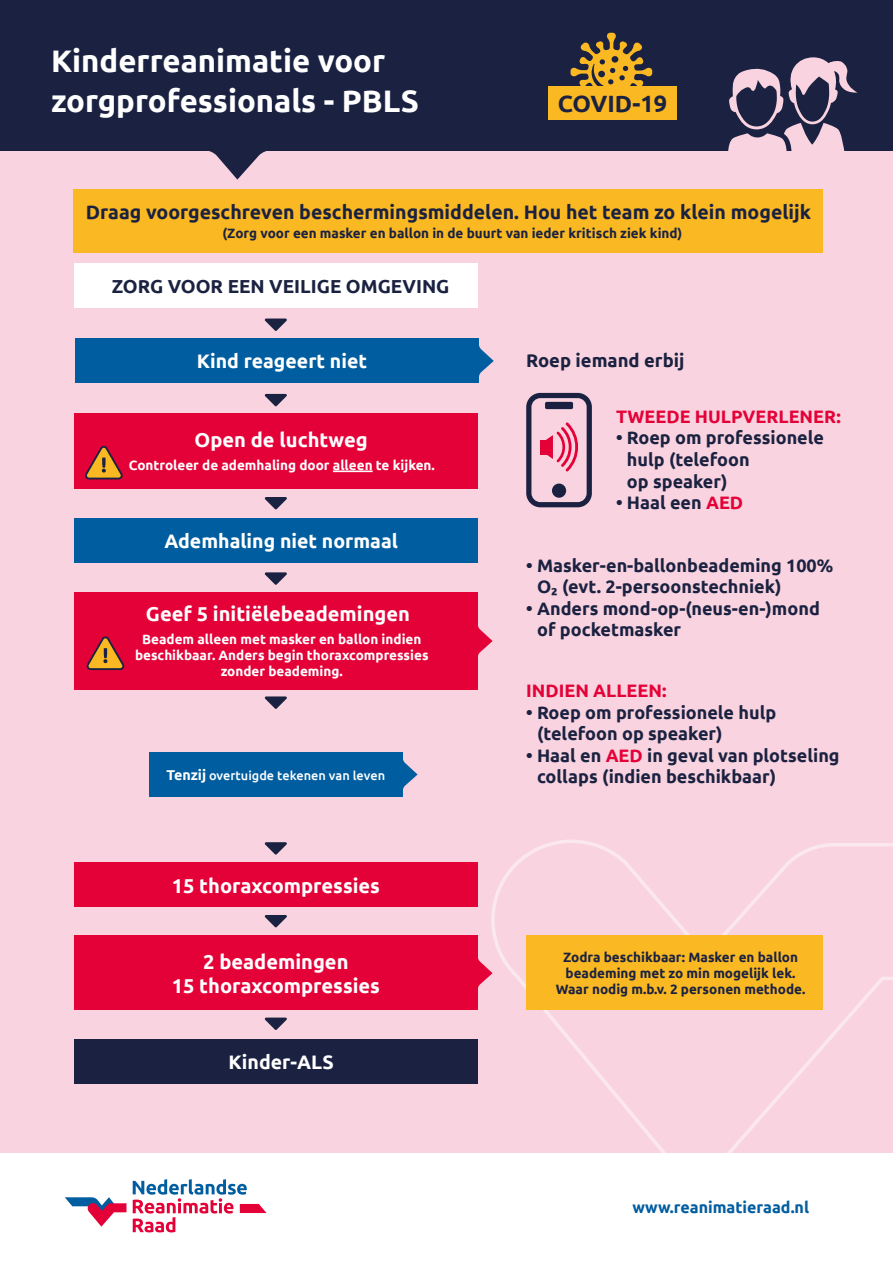
<style>
.page{position:relative;width:893px;height:1263px;background:#fff}
.page>*{position:absolute;margin:0;border:0;box-sizing:border-box;transform-origin:0 0}
.t1{font:700 31.12px/39.4px "Ubuntu";color:#fff}
.t2{font:700 23.55px "Ubuntu";color:#1b2241}
.t3{font:700 20.02px "Ubuntu";color:#fff}
.t4{font:700 19.5px "Ubuntu";color:#1b2241}
.t5{font:700 19.5px "Ubuntu";color:#fff}
.t6{font:700 18.83px "Ubuntu";color:#1b2241}
.t7{font:700 18.45px "Ubuntu";color:#1b2241}
.t8{font:700 18px/21.6px "Ubuntu";color:#1b2241}
.t9{font:700 18px "Ubuntu";color:#e40138}
.t10{font:700 16.05px "Ubuntu";color:#005d9f}
.t11{font:700 13.5px/16.2px "Ubuntu";color:#1b2241;text-align:center}
.t12{font:700 13.5px/16.2px "Ubuntu";color:#fff;text-align:center}
.t13{font:500 12.75px "Ubuntu";color:#fff}
.s1{font-weight:700;font-size:14.25px}
.s2{color:#e40138}
</style>
<div class="page">
<div style="left:0;top:150px;width:893px;height:1003px;background:#f9d3df"></div>
<svg style="left:491px;top:840px;width:402px;height:313px"></svg>
<div style="left:0;top:0;width:893px;height:150px;background:#1b2241"></div>
<svg style="left:727px;top:57px;width:130px;height:94px"></svg>
<svg style="left:194px;top:150px;width:86px;height:30px"></svg>
<svg style="left:65px;top:1197px;width:61px;height:30px"></svg>
<svg style="left:133px;top:1179px;width:133px;height:53px"></svg>
<div style="left:74px;top:264px;width:404px;height:44px;background:#fff"></div>
<svg style="left:526px;top:393px;width:66px;height:114px"></svg>
<div style="left:74px;top:1039px;width:404px;height:44px;background:#1b2241"></div>
<div style="left:74px;top:518px;width:404px;height:45px;background:#005d9f"></div>
<svg style="left:402px;top:756px;width:16px;height:36px"></svg>
<div style="left:149px;top:752px;width:253px;height:45px;background:#005d9f"></div>
<svg style="left:478px;top:626px;width:15px;height:30px"></svg>
<div style="left:74px;top:592px;width:404px;height:98px;background:#e40138"></div>
<svg style="left:265px;top:318px;width:22px;height:13px"></svg>
<svg style="left:265px;top:497px;width:22px;height:12px"></svg>
<svg style="left:265px;top:572px;width:22px;height:13px"></svg>
<svg style="left:265px;top:842px;width:22px;height:12px"></svg>
<svg style="left:265px;top:696px;width:22px;height:13px"></svg>
<svg style="left:265px;top:1017px;width:22px;height:13px"></svg>
<svg style="left:265px;top:915px;width:22px;height:12px"></svg>
<svg style="left:265px;top:394px;width:22px;height:12px"></svg>
<svg style="left:479px;top:345px;width:15px;height:31px"></svg>
<div style="left:75px;top:338px;width:404px;height:45px;background:#005d9f"></div>
<div style="left:74px;top:189px;width:749px;height:64px;background:#fab822"></div>
<svg style="left:478px;top:951px;width:15px;height:44px"></svg>
<div style="left:74px;top:936px;width:404px;height:74px;background:#e40138"></div>
<div style="left:526px;top:936px;width:297px;height:74px;background:#fab822"></div>
<div style="left:74px;top:413px;width:404px;height:75px;background:#e40138"></div>
<hr style="left:333px;top:470px;width:40px;height:2px;background:#fff">
<svg style="left:85px;top:445px;width:38px;height:35px"></svg>
<div style="left:74px;top:862px;width:404px;height:45px;background:#e40138"></div>
<svg style="left:86px;top:636px;width:39px;height:35px"></svg>
<svg style="left:570px;top:33px;width:82px;height:53px"></svg>
<div style="left:548px;top:86px;width:129px;height:34px;background:#fab822"></div>
<p class="t1" style="left:51px;top:41px;width:369px">Kinderreanimatie voor zorgprofessionals - PBLS</p>
<p class="t2" style="left:558px;top:89px;width:111px">COVID-19</p>
<p class="t4" style="left:86px;top:200px;width:727px">Draag voorgeschreven beschermingsmiddelen. Hou het team zo klein mogelijk</p>
<p class="t11" style="left:222px;top:225px;width:461px">(Zorg voor een masker en ballon in de buurt van ieder kritisch ziek kind)</p>
<p class="t6" style="left:112px;top:275px;width:339px">ZORG VOOR EEN VEILIGE OMGEVING</p>
<p class="t5" style="left:197px;top:349px;width:172px">Kind reageert niet</p>
<p class="t3" style="left:195px;top:428px;width:175px">Open de luchtweg</p>
<p class="t12" style="left:129px;top:457px;width:308px">Controleer de ademhaling door alleen te kijken.</p>
<p class="t5" style="left:164px;top:530px;width:235px">Ademhaling niet normaal</p>
<p class="t3" style="left:146px;top:602px;width:265px">Geef 5 initiëlebeademingen</p>
<p class="t12" style="left:142px;top:631px;width:281px">Beadem alleen met masker en ballon indien</p>
<p class="t12" style="left:135px;top:647px;width:295px">beschikbaar. Anders begin thoraxcompressies zonder beademing.</p>
<p class="t13" style="left:166px;top:768px;width:220px"><span class="s1">Tenzij</span> overtuigde tekenen van leven</p>
<p class="t3" style="left:172px;top:873px;width:210px">15 thoraxcompressies</p>
<p class="t3" style="left:203px;top:949px;width:147px">2 beademingen</p>
<p class="t3" style="left:172px;top:973px;width:210px">15 thoraxcompressies</p>
<p class="t5" style="left:229px;top:1050px;width:107px">Kinder-ALS</p>
<p class="t7" style="left:526px;top:349px;width:160px">Roep iemand erbij</p>
<p class="t9" style="left:616px;top:405px;width:226px">TWEEDE HULPVERLENER:</p>
<p class="t8" style="left:627px;top:427px;width:199px;text-indent:-11px">• Roep om professionele hulp (telefoon<br>op speaker)</p>
<p class="t8" style="left:616px;top:492px;width:129px">• Haal een <span class="s2">AED</span></p>
<p class="t8" style="left:537px;top:554px;width:298px;text-indent:-11px">• Masker-en-ballonbeademing 100%<br>O2 (evt. 2-persoonstechniek)</p>
<p class="t8" style="left:537px;top:597px;width:284px;text-indent:-11px">• Anders mond-op-(neus-en-)mond of pocketmasker</p>
<p class="t9" style="left:526px;top:680px;width:142px">INDIEN ALLEEN:</p>
<p class="t8" style="left:537px;top:701px;width:241px;text-indent:-11px">• Roep om professionele hulp (telefoon op speaker)</p>
<p class="t8" style="left:537px;top:744px;width:304px;text-indent:-11px">• Haal en <span class="s2">AED</span> in geval van plotseling collaps (indien beschikbaar)</p>
<p class="t11" style="left:556px;top:949px;width:251px">Zodra beschikbaar: Masker en ballon beademing met zo min mogelijk lek.<br>Waar nodig m.b.v. 2 personen methode.</p>
<p class="t10" style="left:632px;top:1197px;width:178px">www.reanimatieraad.nl</p>
</div>
